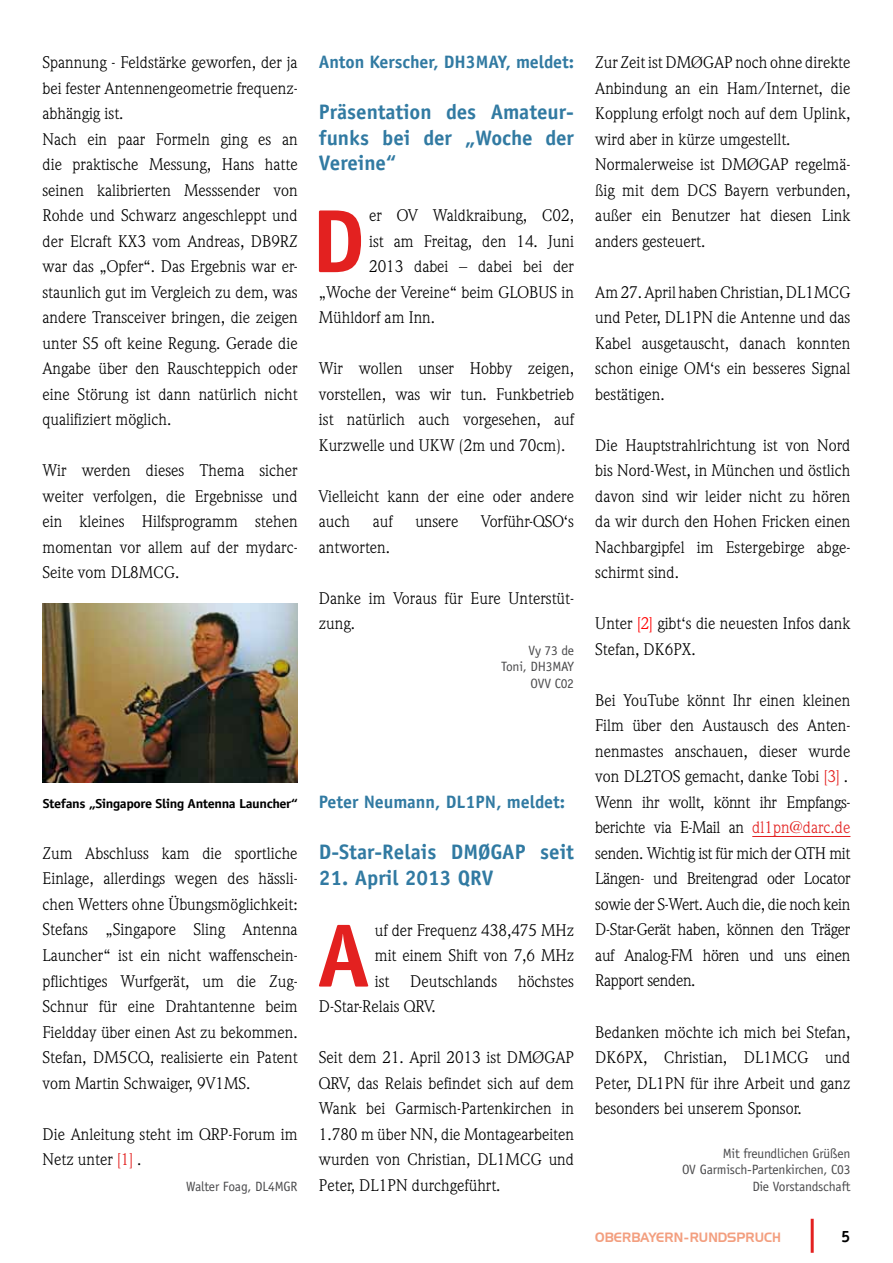
<style>
.page{position:relative;width:893px;height:1263px;background:#fff}
.page>*{position:absolute;margin:0;border:0;box-sizing:border-box;transform-origin:0 0}
.t1{font:700 90px "Officina Sans LT";color:#e32120}
.t2{font:700 21px/25.5px "Officina Sans LT";color:#317aa2;text-align:justify}
.t3{font:700 18px "Officina Sans LT";color:#317aa2}
.t4{font:16.5px/25.5px "Weidemann LT";color:#000;text-align:justify}
.t5{font:16.5px/25.5px "Weidemann LT";letter-spacing:-.02em;color:#000}
.t6{font:700 16.5px "Officina Sans LT";color:#000}
.t7{font:13.5px/16.5px "Officina Sans LT";letter-spacing:-.015em;color:#4b4b4d;text-align:right}
.t8{font:13.2px "Handel Gothic BT";color:#f39f80;scale:.93 1}
.t9{font:700 13.05px "Officina Sans LT";letter-spacing:-.03em;color:#000;scale:1.1 1}
.s1{color:#e32120}
.s2{color:#f00}
</style>
<div class="page">
<img style="left:43px;top:604px;width:255px;height:178px">
<hr style="left:811px;top:1219px;width:3px;height:34px;background:#e32120">
<hr style="left:752px;top:836px;width:98px;height:1px;background:#e32120">
<p class="t4" style="left:43px;top:49px;width:257px;text-align:left">Spannung - Feldstärke geworfen, der ja bei fester Antennengeometrie frequenz&shy;abhängig ist.<br>Nach ein paar Formeln ging es an die praktische Messung, Hans hatte seinen kalibrierten Messsender von Rohde und Schwarz angeschleppt und der Elcraft KX3 vom Andreas, DB9RZ war das „Opfer“. Das Ergebnis war er&shy;staunlich gut im Vergleich zu dem, was andere Transceiver bringen, die zeigen unter S5 oft keine Regung. Gerade die Angabe über den Rauschteppich oder eine Störung ist dann natürlich nicht qualifiziert möglich.</p>
<p class="t4" style="left:43px;top:458px;width:257px">Wir werden dieses Thema sicher weiter verfolgen, die Ergebnisse und ein kleines Hilfsprogramm stehen momentan vor allem auf der mydarc-Seite vom DL8MCG.</p>
<p class="t9" style="left:43px;top:795px;width:233px">Stefans „Singapore Sling Antenna Launcher“</p>
<p class="t4" style="left:43px;top:840px;width:257px">Zum Abschluss kam die sportliche Einlage, allerdings wegen des hässli&shy;chen Wetters ohne Übungsmöglichkeit:<br>Stefans „Singapore Sling Antenna Launcher“ ist ein nicht waffenschein&shy;pflichtiges Wurfgerät, um die Zug-Schnur für eine Drahtantenne beim Fieldday über einen Ast zu bekommen.<br>Stefan, DM5CQ, realisierte ein Patent vom Martin Schwaiger, 9V1MS.</p>
<p class="t4" style="left:43px;top:1121px;width:257px">Die Anleitung steht im QRP-Forum im<br>Netz unter <span class="s1">[1]</span> .</p>
<p class="t7" style="left:186px;top:1178px;width:113px">Walter Foag, DL4MGR</p>
<p class="t3" style="left:319px;top:51px;width:257px">Anton Kerscher, DH3MAY, meldet:</p>
<p class="t2" style="left:319px;top:99px;width:257px">Präsentation des Amateur&shy;funks bei der „Woche der Vereine“</p>
<h1 class="t1" style="left:311px;top:185px;width:55px">D</h1>
<p class="t4" style="left:369px;top:203px;width:206px">er OV Waldkraibung, C02,</p>
<p class="t4" style="left:369px;top:228px;width:206px">ist am Freitag, den 14. Juni</p>
<p class="t4" style="left:369px;top:254px;width:206px">2013 dabei – dabei bei der</p>
<p class="t4" style="left:319px;top:279px;width:257px">„Woche der Vereine“ beim GLOBUS in</p>
<p class="t4" style="left:319px;top:305px;width:118px">Mühldorf am Inn.</p>
<p class="t4" style="left:319px;top:356px;width:257px">Wir wollen unser Hobby zeigen, vorstellen, was wir tun. Funkbetrieb ist natürlich auch vorgesehen, auf Kurzwelle und UKW (2m und 70cm).</p>
<p class="t4" style="left:319px;top:483px;width:257px">Vielleicht kann der eine oder andere auch</p>
<p class="t4" style="left:373px;top:509px;width:21px">auf</p>
<p class="t4" style="left:415px;top:509px;width:45px">unsere</p>
<p class="t4" style="left:481px;top:509px;width:94px">Vorführ-QSO‘s</p>
<p class="t4" style="left:319px;top:534px;width:73px">antworten.</p>
<p class="t4" style="left:319px;top:585px;width:257px">Danke im Voraus für Eure Unterstüt&shy;zung.</p>
<p class="t7" style="left:501px;top:642px;width:75px">Vy 73 de<br>Toni, DH3MAY<br>OVV C02</p>
<p class="t3" style="left:319px;top:791px;width:248px">Peter Neumann, DL1PN, meldet:</p>
<p class="t2" style="left:319px;top:839px;width:257px">D-Star-Relais DMØGAP seit</p>
<p class="t2" style="left:319px;top:864px;width:176px">21. April 2013 QRV</p>
<h1 class="t1" style="left:317px;top:900px;width:55px">A</h1>
<p class="t4" style="left:375px;top:917px;width:201px">uf der Frequenz 438,475 MHz mit einem Shift von 7,6 MHz ist</p>
<p class="t4" style="left:410px;top:968px;width:89px">Deutschlands</p>
<p class="t4" style="left:518px;top:968px;width:57px">höchstes</p>
<p class="t4" style="left:319px;top:993px;width:119px">D-Star-Relais QRV.</p>
<p class="t4" style="left:319px;top:1044px;width:257px">Seit dem 21. April 2013 ist DMØGAP QRV, das Relais befindet sich auf dem Wank bei Garmisch-Partenkirchen in 1.780 m über NN, die Montagearbeiten wurden von Christian, DL1MCG und Peter, DL1PN durchgeführt.</p>
<p class="t4" style="left:595px;top:49px;width:257px;text-align:left">Zur Zeit ist DMØGAP noch ohne direkte<br>Anbindung an ein Ham/Internet, die<br>Kopplung erfolgt noch auf dem Uplink, wird aber in kürze umgestellt.<br>Normalerweise ist DMØGAP regelmä&shy;ßig mit dem DCS Bayern verbunden, außer ein Benutzer hat diesen Link anders gesteuert.</p>
<p class="t4" style="left:595px;top:279px;width:257px">Am 27. April haben Christian, DL1MCG und Peter, DL1PN die Antenne und das Kabel ausgetauscht, danach konnten schon einige OM‘s ein besseres Signal bestätigen.</p>
<p class="t4" style="left:595px;top:432px;width:257px">Die Hauptstrahlrichtung ist von Nord bis Nord-West, in München und östlich davon sind wir leider nicht zu hören da wir durch den Hohen Fricken einen Nachbargipfel im Estergebirge abge&shy;schirmt sind.</p>
<p class="t4" style="left:595px;top:611px;width:257px">Unter <span class="s2">[2]</span> gibt‘s die neuesten Infos dank<br>Stefan, DK6PX.</p>
<p class="t5" style="left:595px;top:687px;width:257px">Bei YouTube könnt Ihr einen kleinen Film über den Austausch des Anten&shy;nenmastes anschauen, dieser wurde von DL2TOS gemacht, danke Tobi <span class="s1">[3]</span> .<br>Wenn ihr wollt, könnt ihr Empfangs&shy;berichte via E-Mail an <span class="s1">dl1pn@darc.de </span>senden. Wichtig ist für mich der QTH mit Längen- und Breitengrad oder Locator sowie der S-Wert. Auch die, die noch kein D-Star-Gerät haben, können den Träger auf Analog-FM hören und uns einen Rapport senden.</p>
<p class="t4" style="left:595px;top:1019px;width:257px">Bedanken möchte ich mich bei Stefan, DK6PX, Christian, DL1MCG und Peter, DL1PN für ihre Arbeit und ganz besonders bei unserem Sponsor.</p>
<p class="t7" style="left:682px;top:1145px;width:170px">Mit freundlichen Grüßen<br>OV Garmisch-Partenkirchen, C03<br>Die Vorstandschaft</p>
<p class="t8" style="left:595px;top:1229px;width:201px">OBERBAYERN-RUNDSPRUCH</p>
<p class="t6" style="left:841px;top:1226px;width:11px">5</p>
</div>
